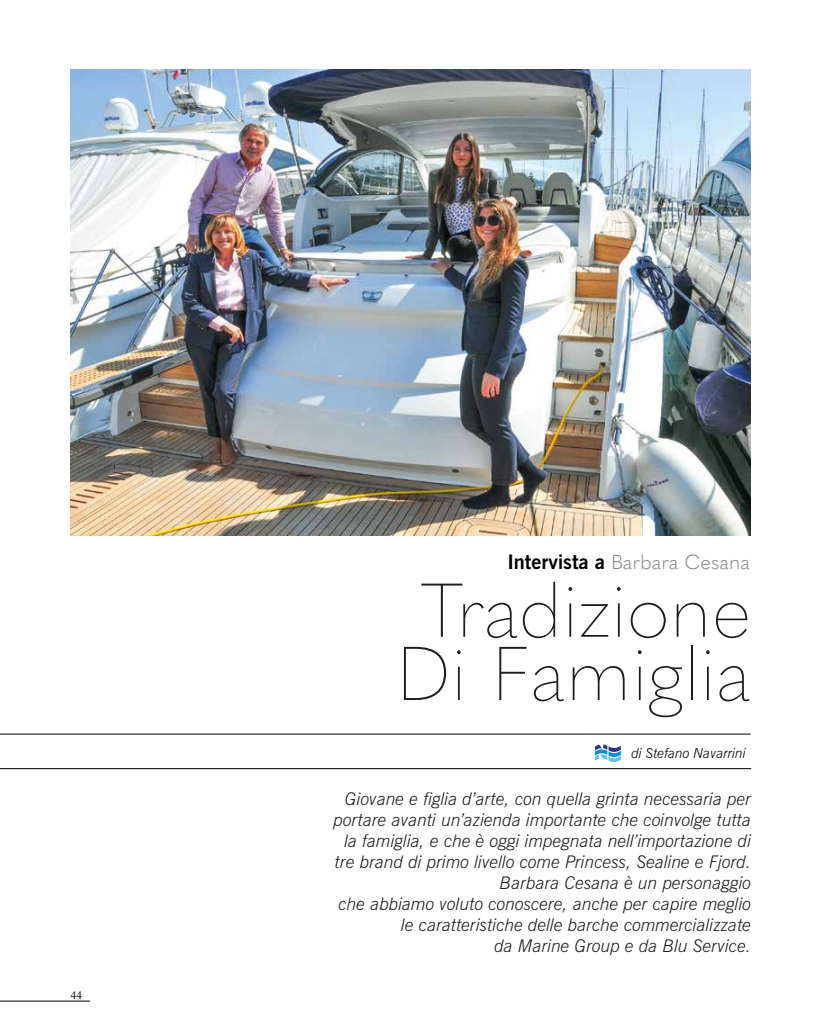
<style>
.page{position:relative;width:815px;height:1028px;background:#fff}
.page>*{position:absolute;margin:0;border:0;box-sizing:border-box;transform-origin:0 0}
.t1{font:100 75px/63.2px "Quasimoda";color:#1d1d1d;text-align:center}
.t2{font:300 20px "Quasimoda";color:#878787}
.t3{font:italic 300 17.5px/21px "News Gothic BT";color:#1d1d1d;text-align:right}
.t4{font:italic 300 13.75px "News Gothic BT";color:#000}
.t5{font:11.25px "Times";color:#000}
.s1{font-family:"News Gothic BT";font-weight:700;color:#000}
</style>
<div class="page">
<hr style="left:0;top:1000px;width:90px;height:1px;background:#000">
<hr style="left:0;top:733px;width:751px;height:1px;background:#000">
<hr style="left:0;top:768px;width:751px;height:1px;background:#000">
<svg style="left:595px;top:744px;width:26px;height:18px"></svg>
<img style="left:71px;top:69px;width:679px;height:466px">
<p class="t5" style="left:71px;top:984px;width:13px">44</p>
<p class="t2" style="left:507px;top:546px;width:244px"><span class="s1">Intervista a</span> Barbara Cesana</p>
<h1 class="t1" style="left:395px;top:574px;width:358px">Tradizione<br>Di Famiglia</h1>
<p class="t4" style="left:631px;top:744px;width:116px">di Stefano Navarrini</p>
<p class="t3" style="left:334px;top:787px;width:419px">Giovane e figlia d’arte, con quella grinta necessaria per portare avanti un’azienda importante che coinvolge tutta la famiglia, e che è oggi impegnata nell’importazione di tre brand di primo livello come Princess, Sealine e Fjord.<br>Barbara Cesana è un personaggio<br>che abbiamo voluto conoscere, anche per capire meglio le caratteristiche delle barche commercializzate<br>da Marine Group e da Blu Service.</p>
</div>
